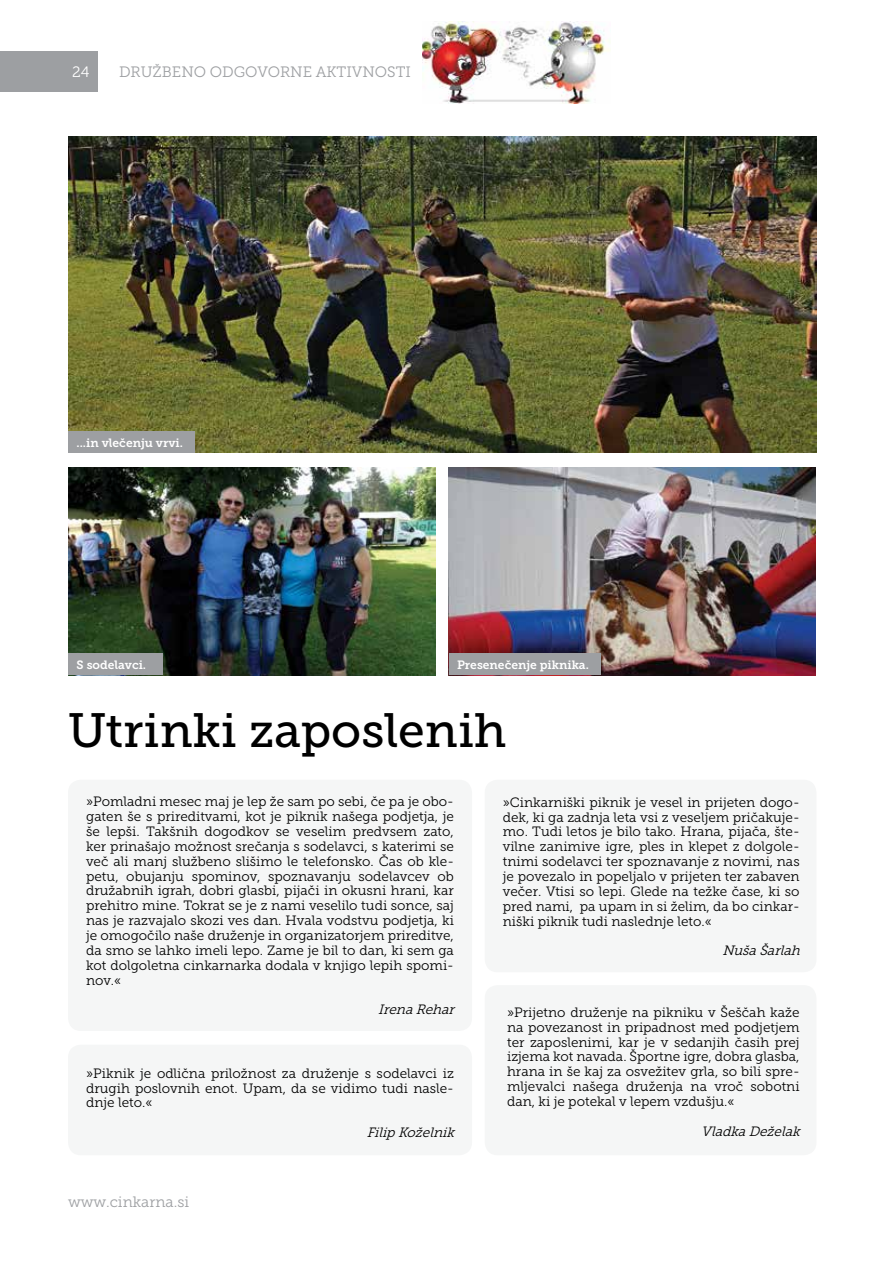
<style>
.page{position:relative;width:893px;height:1263px;background:#fff}
.page>*{position:absolute;margin:0;border:0;box-sizing:border-box;transform-origin:0 0}
.t1{font:48px "Museo Slab 500";color:#000}
.t2{font:15px "Museo Slab 300";color:#9d9fa2}
.t3{font:15px "Museo Slab 300";color:#fff}
.t4{font:13.5px/14.9px "Museo Slab 300";color:#000;text-align:justify}
.t5{font:italic 13.5px "Museo Slab 300";color:#000}
.t6{font:12px "Museo Slab 700";color:#fff}
</style>
<div class="page">
<div style="left:68px;top:780px;width:404px;height:251px;background:#f5f6f6;border-radius:13px"></div>
<div style="left:485px;top:780px;width:331px;height:192px;background:#f5f6f6;border-radius:13px"></div>
<div style="left:485px;top:985px;width:331px;height:170px;background:#f5f6f6;border-radius:13px"></div>
<div style="left:68px;top:1045px;width:404px;height:110px;background:#f5f6f6;border-radius:13px"></div>
<img style="left:68px;top:136px;width:748px;height:317px">
<img style="left:68px;top:468px;width:367px;height:207px">
<img style="left:449px;top:468px;width:367px;height:207px">
<div style="left:68px;top:654px;width:94px;height:21px;background:#9d9fa2"></div>
<div style="left:449px;top:654px;width:151px;height:21px;background:#9d9fa2"></div>
<div style="left:68px;top:432px;width:127px;height:21px;background:#9d9fa2"></div>
<div style="left:0;top:51px;width:98px;height:41px;background:#9d9fa2"></div>
<img style="left:422px;top:22px;width:188px;height:82px">
<p class="t3" style="left:72px;top:64px;width:19px">24</p>
<p class="t2" style="left:119px;top:64px;width:293px">DRUŽBENO ODGOVORNE AKTIVNOSTI</p>
<p class="t3" style="left:64px;top:64px;width:19px">24</p>
<p class="t6" style="left:77px;top:436px;width:108px">...in vlečenju vrvi.</p>
<p class="t6" style="left:77px;top:658px;width:71px">S sodelavci.</p>
<p class="t6" style="left:457px;top:658px;width:133px">Presenečenje piknika.</p>
<h1 class="t1" style="left:68px;top:704px;width:440px">Utrinki zaposlenih</h1>
<p class="t4" style="left:86px;top:794px;width:369px">»Pomladni mesec maj je lep že sam po sebi, če pa je obo&shy;gaten še s prireditvami, kot je piknik našega podjetja, je še lepši. Takšnih dogodkov se veselim predvsem zato, ker prinašajo možnost srečanja s sodelavci, s katerimi se več ali manj službeno slišimo le telefonsko. Čas ob kle&shy;petu, obujanju spominov, spoznavanju sodelavcev ob družabnih igrah, dobri glasbi, pijači in okusni hrani, kar prehitro mine. Tokrat se je z nami veselilo tudi sonce, saj nas je razvajalo skozi ves dan. Hvala vodstvu podjetja, ki je omogočilo naše druženje in organizatorjem prireditve, da smo se lahko imeli lepo. Zame je bil to dan, ki sem ga kot dolgoletna cinkarnarka dodala v knjigo lepih spomi&shy;nov.«</p>
<p class="t5" style="left:378px;top:1002px;width:81px">IrenaRehar</p>
<p class="t4" style="left:86px;top:1066px;width:369px">»Piknik je odlična priložnost za druženje s sodelavci iz drugih poslovnih enot. Upam, da se vidimo tudi nasle&shy;dnje leto.«</p>
<p class="t5" style="left:367px;top:1125px;width:93px">Filip Koželnik</p>
<p class="t2" style="left:68px;top:1194px;width:123px">www.cinkarna.si</p>
<p class="t4" style="left:503px;top:795px;width:298px">»Cinkarniški piknik je vesel in prijeten dogo&shy;dek, ki ga zadnja leta vsi z veseljem pričakuje&shy;mo. Tudi letos je bilo tako. Hrana, pijača, šte&shy;vilne zanimive igre, ples in klepet z dolgole&shy;tnimi sodelavci ter spoznavanje z novimi, nas je povezalo in popeljalo v prijeten ter zabaven večer. Vtisi so lepi. Glede na težke čase, ki so pred nami, pa upam in si želim, da bo cinkar&shy;niški piknik tudi naslednje leto.«</p>
<p class="t5" style="left:722px;top:943px;width:83px">NušaŠarlah</p>
<p class="t4" style="left:507px;top:1005px;width:294px">»Prijetno druženje na pikniku v Šeščah kaže na povezanost in pripadnost med podjetjem ter zaposlenimi, kar je v sedanjih časih prej izjema kot navada. Športne igre, dobra glasba, hrana in še kaj za osvežitev grla, so bili spre&shy;mljevalci našega druženja na vroč sobotni dan, ki je potekal v lepem vzdušju.«</p>
<p class="t5" style="left:701px;top:1124px;width:104px">VladkaDeželak</p>
</div>
